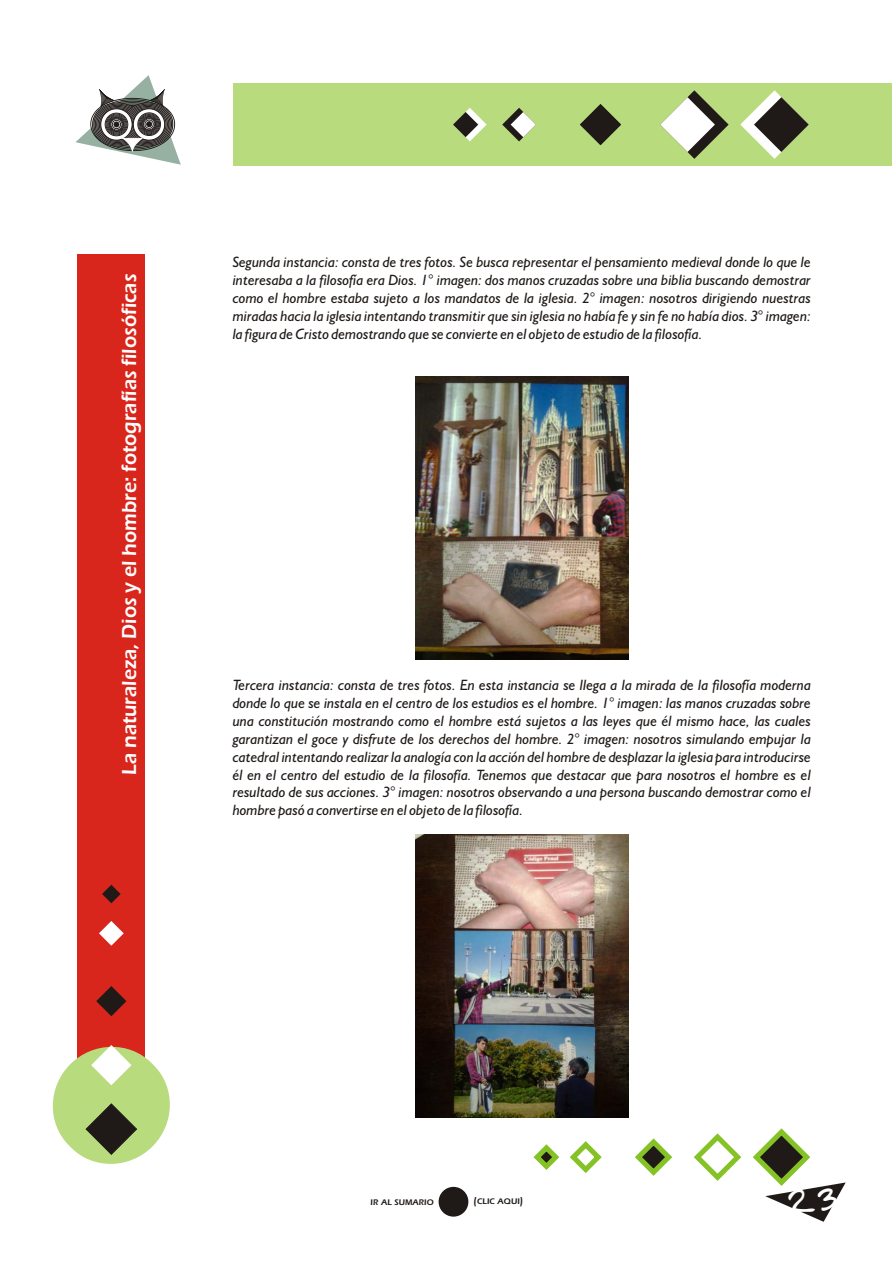
<style>
.page{position:relative;width:893px;height:1263px;background:#fff}
.page>*{position:absolute;margin:0;border:0;box-sizing:border-box;transform-origin:0 0}
.t1{font:31.5px "Almagro";color:#fff}
.t2{font:600 21px "Eras ITC";color:#fff;scale:.94 1}
.t3{font:italic 15px/17.9px "Humanist 521 BT";color:#1f1a17;text-align:justify}
.t4{font:600 8.4px "Eras ITC";color:#1f1a17}
.s1{font-size:10.5px}
</style>
<div class="page">
<div style="left:439px;top:1187px;width:29px;height:29px;background:#1f1a17;border-radius:50%"></div>
<svg style="left:75px;top:75px;width:106px;height:90px"></svg>
<div style="left:233px;top:84px;width:659px;height:82px;background:#b8db7d"></div>
<div style="left:77px;top:254px;width:68px;height:859px;background:#d9261c"></div>
<svg style="left:52px;top:1045px;width:118px;height:119px"></svg>
<svg style="left:99px;top:921px;width:25px;height:25px"></svg>
<svg style="left:96px;top:986px;width:30px;height:30px"></svg>
<svg style="left:102px;top:885px;width:19px;height:18px"></svg>
<svg style="left:694px;top:1128px;width:152px;height:94px"></svg>
<svg style="left:635px;top:1138px;width:38px;height:38px"></svg>
<svg style="left:533px;top:1141px;width:69px;height:32px"></svg>
<img style="left:416px;top:376px;width:212px;height:284px">
<img style="left:416px;top:834px;width:212px;height:284px">
<svg style="left:660px;top:90px;width:69px;height:69px"></svg>
<svg style="left:740px;top:90px;width:69px;height:69px"></svg>
<svg style="left:580px;top:104px;width:41px;height:41px"></svg>
<svg style="left:453px;top:108px;width:34px;height:33px"></svg>
<svg style="left:502px;top:108px;width:34px;height:33px"></svg>
<h2 class="t2" style="left:122px;top:775px;width:534px;rotate:-90deg">La naturaleza, Dios y el hombre: fotografías filosóficas</h2>
<p class="t3" style="left:233px;top:254px;width:580px">Segunda instancia: consta de tres fotos. Se busca representar el pensamiento medieval donde lo que le interesaba a la filosofía era Dios. 1° imagen: dos manos cruzadas sobre una biblia buscando demostrar como el hombre estaba sujeto a los mandatos de la iglesia. 2° imagen: nosotros dirigiendo nuestras miradas hacia la iglesia intentando transmitir que sin iglesia no había fe y sin fe no había dios. 3° imagen: la figura de Cristo demostrando que se convierte en el objeto de estudio de la filosofía.</p>
<p class="t3" style="left:233px;top:677px;width:580px">Tercera instancia: consta de tres fotos. En esta instancia se llega a la mirada de la filosofía moderna donde lo que se instala en el centro de los estudios es el hombre. 1° imagen: las manos cruzadas sobre una constitución mostrando como el hombre está sujetos a las leyes que él mismo hace, las cuales garantizan el goce y disfrute de los derechos del hombre. 2° imagen: nosotros simulando empujar la catedral intentando realizar la analogía con la acción del hombre de desplazar la iglesia para introducirse él en el centro del estudio de la filosofía. Tenemos que destacar que para nosotros el hombre es el resultado de sus acciones. 3° imagen: nosotros observando a una persona buscando demostrar como el hombre pasó a convertirse en el objeto de la filosofía.</p>
<p class="t4" style="left:371px;top:1199px;width:65px">IR AL SUMARIO</p>
<p class="t4" style="left:473px;top:1198px;width:51px"><span class="s1">(</span>CLIC AQUI<span class="s1">)</span></p>
<h1 class="t1" style="left:785px;top:1181px;width:53px">23</h1>
</div>
